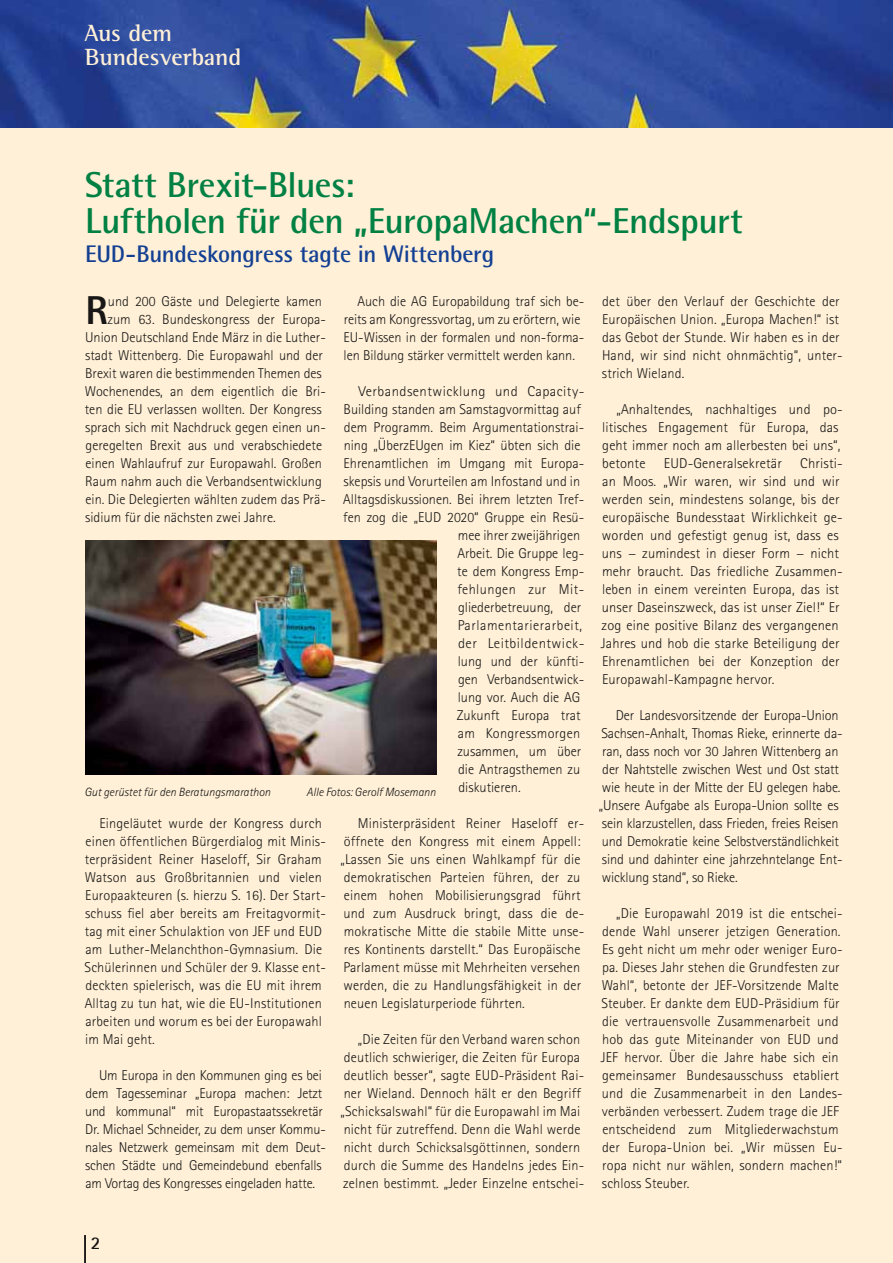
<style>
.page{position:relative;width:893px;height:1263px;background:#fff0d7}
.page>*{position:absolute;margin:0;border:0;box-sizing:border-box;transform-origin:0 0}
.t1{font:800 40.35px "Rotis Sans Serif Std";color:#181716}
.t2{font:700 36px/36px "Rotis Semi Sans Std";letter-spacing:-.015em;color:#008143}
.t3{font:700 24px "Rotis Semi Sans Std";letter-spacing:-.01em;color:#144093}
.t4{font:700 24px/24px "Rotis Semi Serif Std";letter-spacing:-.005em;color:#fff0d7}
.t5{font:700 18px "Rotis Sans Serif";color:#181716}
.t6{font:300 14.25px/18px "Rotis Sans Serif Std";letter-spacing:.01em;color:#181716}
.t7{font:300 14.25px/18px "Rotis Sans Serif Std";letter-spacing:-.01em;color:#181716}
.t8{font:300 14.25px "Rotis Sans Serif Std";letter-spacing:.03em;color:#181716}
.t9{font:300 14.25px "Rotis Sans Serif Std";letter-spacing:.04em;color:#181716}
.t10{font:300 14.25px "Rotis Sans Serif Std";letter-spacing:.03em;color:#181716;scale:1.04 1}
.t11{font:italic 300 12px "Rotis Sans Serif Std";color:#181716}
</style>
<div class="page">
<img style="left:0;top:0;width:893px;height:128px">
<hr style="left:84px;top:1235px;width:2px;height:28px;background:#181716">
<img style="left:85px;top:540px;width:351px;height:235px">
<h3 class="t4" style="left:84px;top:21px;width:158px">Aus dem<br>Bundesverband</h3>
<h2 class="t2" style="left:85px;top:166px;width:659px">Statt Brexit-Blues:<br>Luftholen für den „EuropaMachen“-Endspurt</h2>
<h3 class="t3" style="left:85px;top:239px;width:410px">EUD-Bundeskongress tagte in Wittenberg</h3>
<h1 class="t1" style="left:85px;top:285px;width:24px">R</h1>
<p class="t6" style="left:108px;top:292px;width:215px">und 200 Gäste und Delegierte kamen</p>
<p class="t6" style="left:344px;top:292px;width:242px;text-indent:14px">Auch die AG Europabildung traf sich be&shy;reits am Kongressvortag, um zu erörtern, wie EU-Wissen in der formalen und non-forma&shy;len Bildung stärker vermittelt werden kann.</p>
<p class="t8" style="left:359px;top:383px;width:227px">Verbandsentwicklung und Capacity-</p>
<p class="t6" style="left:344px;top:400px;width:239px">Building standen am Samstagvormittag auf</p>
<p class="t6" style="left:344px;top:418px;width:242px">dem Programm. Beim Argumentationstrai-</p>
<p class="t6" style="left:344px;top:436px;width:238px">ning „ÜberzEUgen im Kiez“ übten sich die</p>
<p class="t6" style="left:344px;top:454px;width:242px">Ehrenamtlichen im Umgang mit Europa-</p>
<p class="t6" style="left:344px;top:472px;width:238px">skepsis und Vorurteilen am Infostand und in</p>
<p class="t6" style="left:343px;top:490px;width:242px">Alltagsdiskussionen. Bei ihrem letzten Tref-</p>
<p class="t6" style="left:343px;top:508px;width:243px">fen zog die „EUD 2020“ Gruppe ein Resü-</p>
<p class="t6" style="left:458px;top:526px;width:124px">mee ihrer zweijährigen</p>
<p class="t6" style="left:457px;top:544px;width:128px">Arbeit. Die Gruppe leg-</p>
<p class="t6" style="left:457px;top:562px;width:128px">te dem Kongress Emp-</p>
<p class="t8" style="left:457px;top:581px;width:128px">fehlungen zur Mit-</p>
<p class="t6" style="left:458px;top:598px;width:125px">gliederbetreuung, der</p>
<p class="t9" style="left:458px;top:617px;width:126px">Parlamentarierarbeit,</p>
<p class="t10" style="left:458px;top:635px;width:123px">der Leitbildentwick-</p>
<p class="t6" style="left:458px;top:652px;width:128px">lung und der künfti-</p>
<p class="t6" style="left:458px;top:670px;width:128px">gen Verbandsentwick-</p>
<p class="t6" style="left:458px;top:688px;width:124px">lung vor. Auch die AG</p>
<p class="t6" style="left:457px;top:706px;width:125px">Zukunft Europa trat</p>
<p class="t6" style="left:458px;top:724px;width:124px">am Kongressmorgen</p>
<p class="t6" style="left:457px;top:742px;width:125px">zusammen, um über</p>
<p class="t6" style="left:458px;top:760px;width:124px">die Antragsthemen zu</p>
<p class="t6" style="left:458px;top:778px;width:64px">diskutieren.</p>
<p class="t6" style="left:341px;top:814px;width:245px;text-indent:17px">Ministerpräsident Reiner Haseloff er&shy;öffnete den Kongress mit einem Appell: „Lassen Sie uns einen Wahlkampf für die demokratischen Parteien führen, der zu einem hohen Mobilisierungsgrad führt und zum Ausdruck bringt, dass die de&shy;mokratische Mitte die stabile Mitte unse&shy;res Kontinents darstellt.“ Das Europäische Parlament müsse mit Mehrheiten versehen werden, die zu Handlungsfähigkeit in der neuen Legislaturperiode führten.</p>
<p class="t6" style="left:341px;top:1030px;width:245px;text-indent:17px">„Die Zeiten für den Verband waren schon deutlich schwieriger, die Zeiten für Europa deutlich besser“, sagte EUD-Präsident Rai&shy;ner Wieland. Dennoch hält er den Begriff „Schicksalswahl“ für die Europawahl im Mai nicht für zutreffend. Denn die Wahl werde nicht durch Schicksalsgöttinnen, sondern durch die Summe des Handelns jedes Ein&shy;zelnen bestimmt. „Jeder Einzelne entschei-</p>
<p class="t6" style="left:602px;top:292px;width:242px">det über den Verlauf der Geschichte der Europäischen Union. „Europa Machen!“ ist das Gebot der Stunde. Wir haben es in der Hand, wir sind nicht ohnmächtig“, unter&shy;strich Wieland.</p>
<p class="t6" style="left:602px;top:400px;width:242px;text-indent:14px">„Anhaltendes, nachhaltiges und po&shy;litisches Engagement für Europa, das geht immer noch am allerbesten bei uns“, betonte</p>
<p class="t6" style="left:108px;top:310px;width:220px">zum 63. Bundeskongress der Europa-</p>
<p class="t6" style="left:85px;top:328px;width:242px">Union Deutschland Ende März in die Luther-</p>
<p class="t6" style="left:85px;top:346px;width:239px">stadt Wittenberg. Die Europawahl und der</p>
<p class="t6" style="left:85px;top:364px;width:238px">Brexit waren die bestimmenden Themen des</p>
<p class="t6" style="left:85px;top:382px;width:242px">Wochenendes, an dem eigentlich die Bri-</p>
<p class="t6" style="left:85px;top:400px;width:239px">ten die EU verlassen wollten. Der Kongress</p>
<p class="t6" style="left:85px;top:418px;width:242px">sprach sich mit Nachdruck gegen einen un-</p>
<p class="t6" style="left:86px;top:436px;width:238px">geregelten Brexit aus und verabschiedete</p>
<p class="t6" style="left:86px;top:454px;width:238px">einen Wahlaufruf zur Europawahl. Großen</p>
<p class="t6" style="left:85px;top:472px;width:238px">Raum nahm auch die Verbandsentwicklung</p>
<p class="t6" style="left:86px;top:490px;width:242px">ein. Die Delegierten wählten zudem das Prä-</p>
<p class="t6" style="left:85px;top:508px;width:192px">sidium für die nächsten zwei Jahre.</p>
<p class="t6" style="left:601px;top:454px;width:243px;text-indent:199px">Christi&shy;an Moos. „Wir waren, wir sind und wir werden sein, mindestens solange, bis der europäische Bundesstaat Wirklichkeit ge&shy;worden und gefestigt genug ist, dass es uns − zumindest in dieser Form − nicht mehr braucht. Das friedliche Zusammen&shy;leben in einem vereinten Europa, das ist unser Daseinszweck, das ist unser Ziel!“ Er zog eine positive Bilanz des vergangenen Jahres und hob die starke Beteiligung der Ehrenamtlichen bei der Konzeption der Europawahl-Kampagne hervor.</p>
<p class="t7" style="left:599px;top:706px;width:245px;text-indent:17px">Der Landesvorsitzende der Europa-Union Sachsen-Anhalt, Thomas Rieke, erinnerte da&shy;ran, dass noch vor 30 Jahren Wittenberg an der Nahtstelle zwischen West und Ost statt wie heute in der Mitte der EU gelegen habe. „Unsere Aufgabe als Europa-Union sollte es sein klarzustellen, dass Frieden, freies Reisen und Demokratie keine Selbstverständlichkeit sind und dahinter eine jahrzehntelange Ent&shy;wicklung stand“, so Rieke.</p>
<p class="t6" style="left:601px;top:904px;width:243px;text-indent:15px">„Die Europawahl 2019 ist die entschei&shy;dende Wahl unserer jetzigen Generation.<br>Es geht nicht um mehr oder weniger Euro&shy;pa. Dieses Jahr stehen die Grundfesten zur Wahl“, betonte der JEF-Vorsitzende Malte Steuber. Er dankte dem EUD-Präsidium für die vertrauensvolle Zusammenarbeit und hob das gute Miteinander von EUD und JEF hervor. Über die Jahre habe sich ein gemeinsamer Bundesausschuss etabliert und die Zusammenarbeit in den Landes&shy;verbänden verbessert. Zudem trage die JEF entscheidend zum Mitgliederwachstum der Europa-Union bei. „Wir müssen Eu&shy;ropa nicht nur wählen, sondern machen!“ schloss Steuber.</p>
<p class="t6" style="left:664px;top:454px;width:120px">EUD-Generalsekretär</p>
<p class="t11" style="left:84px;top:785px;width:188px">Gut gerüstet für den Beratungsmarathon</p>
<p class="t11" style="left:307px;top:785px;width:131px">Alle Fotos: Gerolf Mosemann</p>
<p class="t6" style="left:85px;top:814px;width:243px;text-indent:15px">Eingeläutet wurde der Kongress durch einen öffentlichen Bürgerdialog mit Minis&shy;terpräsident Reiner Haseloff, Sir Graham Watson aus Großbritannien und vielen Europaakteuren (s. hierzu S. 16). Der Start&shy;schuss fiel aber bereits am Freitagvormit&shy;tag mit einer Schulaktion von JEF und EUD am Luther-Melanchthon-Gymnasium. Die Schülerinnen und Schüler der 9. Klasse ent&shy;deckten spielerisch, was die EU mit ihrem Alltag zu tun hat, wie die EU-Institutionen arbeiten und worum es bei der Europawahl im Mai geht.</p>
<p class="t7" style="left:85px;top:1066px;width:242px;text-indent:14px">Um Europa in den Kommunen ging es bei dem Tagesseminar „Europa machen: Jetzt und kommunal“ mit Europastaatssekretär Dr. Michael Schneider, zu dem unser Kommu&shy;nales Netzwerk gemeinsam mit dem Deut&shy;schen Städte und Gemeindebund ebenfalls am Vortag des Kongresses eingeladen hatte.</p>
<p class="t5" style="left:91px;top:1231px;width:11px">2</p>
</div>
